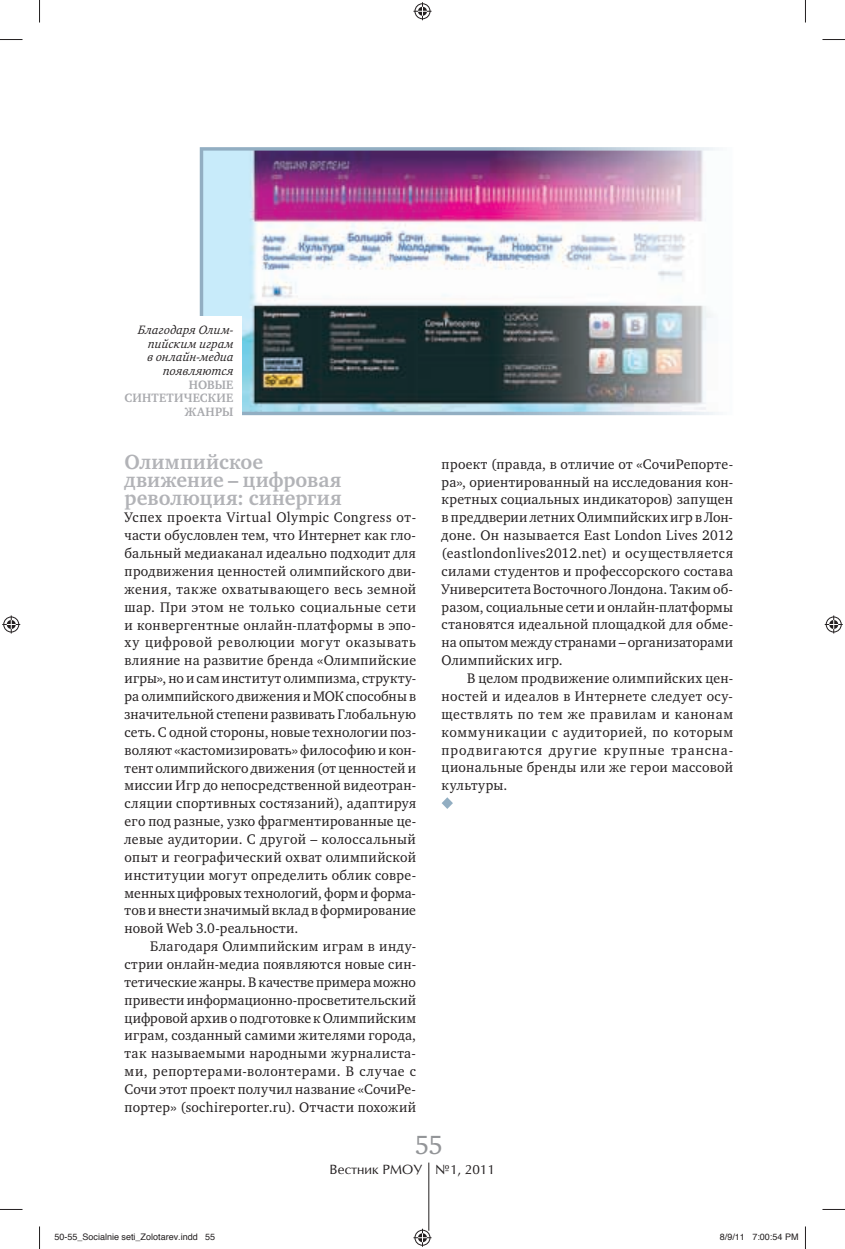
<style>
.page{position:relative;width:845px;height:1249px;background:#fff}
.page>*{position:absolute;margin:0;border:0;box-sizing:border-box;transform-origin:0 0}
.t1{font:27px "Charter ITC";color:#939598}
.t2{font:700 21px/17.9px "Charter ITC";letter-spacing:.01em;color:#b2b3b7}
.t3{font:14.25px/17.9px "Charter ITC";letter-spacing:.02em;color:#231f20;text-align:justify}
.t4{font:12.75px "Opium New";color:#231f20}
.t5{font:italic 12.45px/13.6px "Charter ITC";letter-spacing:.015em;color:#231f20;text-align:right}
.t6{font:700 12.45px/13.6px "Charter ITC";letter-spacing:.015em;color:#a8a9ad;text-align:right}
.t7{font:9px "Helvetica";color:#231f20}
</style>
<div class="page">
<hr style="left:428px;top:1162px;width:1px;height:68px;background:#231f20">
<svg style="left:441px;top:797px;width:12px;height:12px"></svg>
<img style="left:200px;top:147px;width:519px;height:268px">
<div style="left:125px;top:316px;width:117px;height:110px;background:#fff"></div>
<svg style="left:0;top:39px;width:22px;height:1px"></svg>
<svg style="left:822px;top:39px;width:22px;height:1px"></svg>
<svg style="left:0;top:1209px;width:22px;height:1px"></svg>
<svg style="left:822px;top:1209px;width:22px;height:1px"></svg>
<svg style="left:39px;top:0;width:1px;height:23px"></svg>
<svg style="left:39px;top:1226px;width:1px;height:22px"></svg>
<svg style="left:805px;top:0;width:1px;height:23px"></svg>
<svg style="left:805px;top:1226px;width:1px;height:22px"></svg>
<svg style="left:413px;top:2px;width:18px;height:18px"></svg>
<svg style="left:413px;top:1228px;width:18px;height:18px"></svg>
<svg style="left:2px;top:615px;width:18px;height:18px"></svg>
<svg style="left:824px;top:615px;width:18px;height:18px"></svg>
<p class="t5" style="left:138px;top:323px;width:99px">Благодаря Олим&shy;пийским играм<br>в онлайн-медиа появляются</p>
<p class="t6" style="left:125px;top:378px;width:110px">НОВЫЕ<br>СИНТЕТИЧЕСКИЕ<br>ЖАНРЫ</p>
<h2 class="t2" style="left:125px;top:454px;width:219px">Олимпийское движение – цифровая революция: синергия</h2>
<p class="t3" style="left:125px;top:509px;width:293px">Успех проекта Virtual Olympic Congress от&shy;части обусловлен тем, что Интернет как гло&shy;бальный медиаканал идеально подходит для продвижения ценностей олимпийского дви&shy;жения, также охватывающего весь земной шар. При этом не только социальные сети и конвергент ные онлайн-платформы в эпо&shy;ху цифровой революции могут оказывать вли яние на развитие бренда «Олимпийские игры», но и сам институт олимпизма, структу&shy;ра олимпийского движения и МОК способны в значительной степени развивать Глобальную сеть. С одной стороны, новые технологии поз&shy;воляют «касто мизировать» философию и кон&shy;тент олимпийского движения (от ценностей и миссии Игр до непосредственной видеотран&shy;сляции спортивных состязаний), адаптируя его под разные, узко фрагментированные це&shy;левые ауди тории. С другой – колоссальный опыт и географический охват олимпийской институции могут определить облик совре&shy;менных цифровых технологий, форм и форма&shy;тов и внести значимый вклад в формирование новой Web 3.0-реальности.</p>
<p class="t3" style="left:125px;top:938px;width:293px;text-indent:26px">Благодаря Олимпийским играм в инду&shy;стрии онлайн-медиа появляются новые син&shy;тетические жанры. В качестве примера можно привести информационно-просветительский цифровой архив о подготовке к Олимпийским играм, созданный самими жителями города, так называемыми народными журналиста&shy;ми, репортерами-волонтерами. В случае с Сочи этот проект получил название «СочиРе&shy;портер» (sochireporter.ru). Отчасти похожий</p>
<p class="t3" style="left:441px;top:456px;width:293px">проект (правда, в отличие от «СочиРепорте&shy;ра», ориентированный на исследования кон&shy;кретных социальных индикаторов) запущен в преддверии летних Олимпийских игр в Лон&shy;доне. Он называется East London Lives 2012 (eastlondonlives2012.net) и осуществляется силами студентов и профессорского состава Университета Восточного Лондона. Таким об&shy;разом, социальные сети и онлайн-платформы становятся идеальной площадкой для обме&shy;на опытом между странами – организаторами Олимпийских игр.</p>
<p class="t3" style="left:441px;top:670px;width:293px;text-indent:26px">В целом продвижение олимпийских цен&shy;ностей и идеалов в Интернете следует осу&shy;ществлять по тем же правилам и канонам коммуникации с аудиторией, по которым продвигаются другие крупные трансна&shy;циональные бренды или же герои массовой культуры.</p>
<h1 class="t1" style="left:415px;top:1134px;width:30px">55</h1>
<p class="t4" style="left:329px;top:1163px;width:167px">Вестник РМОУ №1, 2011</p>
<p class="t7" style="left:55px;top:1232px;width:162px">50-55_Socialnie seti_Zolotarev.indd 55</p>
<p class="t7" style="left:719px;top:1232px;width:80px">8/9/11 7:00:54 PM</p>
</div>
